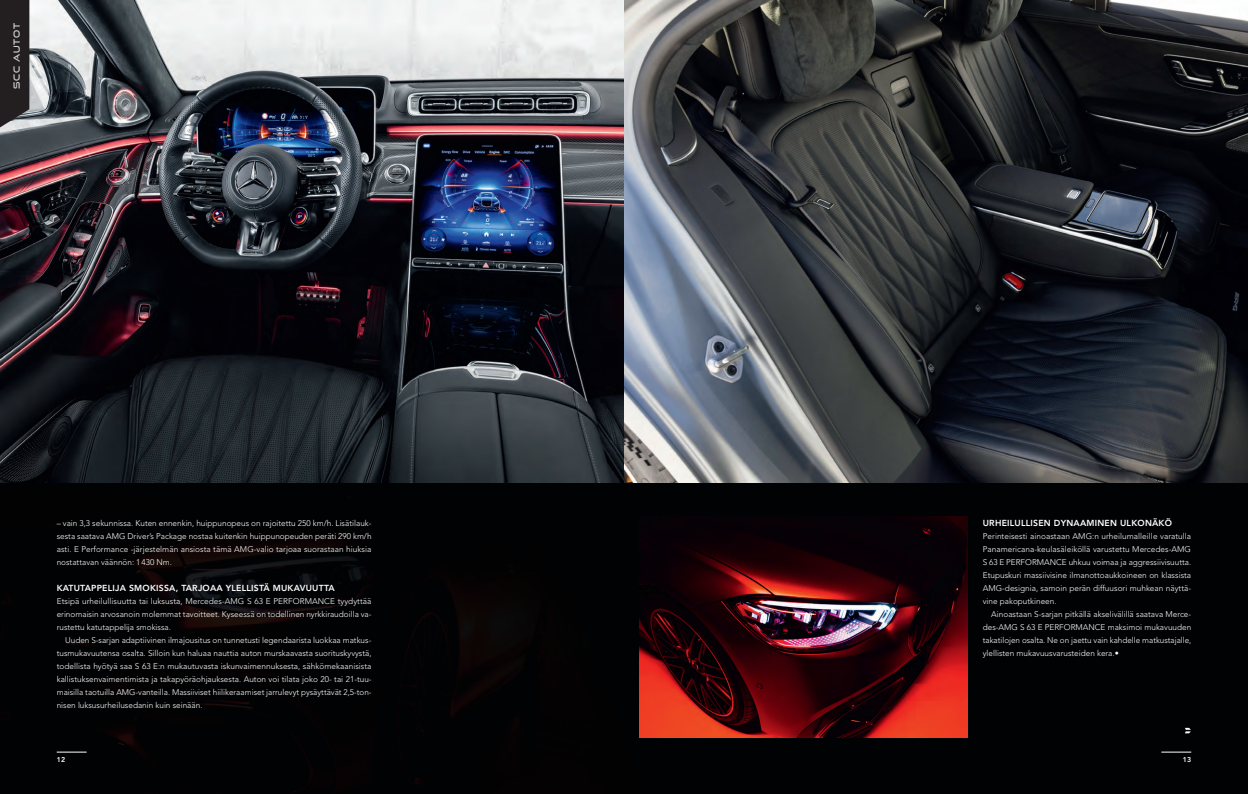
<style>
.page{position:relative;width:1248px;height:794px;background:#fff}
.page>*{position:absolute;margin:0;border:0;box-sizing:border-box;transform-origin:0 0}
.t1{font:800 8.7px "Avenir LT Std";letter-spacing:.025em;color:#fff}
.t2{font:8.4px "Good Times Rg";letter-spacing:.095em;color:#d1d1d3}
.t3{font:300 8.2px/13px "Avenir LT Std";color:#fff;text-align:justify}
.t4{font:800 7px "Avenir LT Std";color:#fff}
</style>
<div class="page">
<div style="left:0;top:0;width:1247px;height:794px;background:#010203"></div>
<img style="left:0;top:0;width:1247px;height:482px">
<svg style="left:0;top:0;width:29px;height:127px;background:#2c292a"></svg>
<img style="left:0;top:445px;width:688px;height:347px">
<img style="left:639px;top:516px;width:328px;height:221px">
<hr style="left:57px;top:752px;width:30px;height:1px;background:#fff">
<hr style="left:1161px;top:752px;width:30px;height:1px;background:#fff">
<svg style="left:1185px;top:728px;width:5px;height:5px"></svg>
<p class="t2" style="left:12px;top:89px;width:68px;rotate:-90deg">SCC AUTOT</p>
<p class="t3" style="left:57px;top:517px;width:316px">– vain 3,3 sekunnissa. Kuten ennenkin, huippunopeus on rajoitettu 250 km/h. Lisätilauk&shy;sesta saatava AMG Driver’s Package nostaa kuitenkin huippunopeuden peräti 290 km/h asti. E Performance -järjestelmän ansiosta tämä AMG-valio tarjoaa suorastaan hiuksia nostattavan väännön: 1430 Nm.</p>
<p class="t1" style="left:57px;top:583px;width:279px">KATUTAPPELIJA SMOKISSA, TARJOAA YLELLISTÄ MUKAVUUTTA</p>
<p class="t3" style="left:57px;top:595px;width:316px">Etsipä urheilullisuutta tai luksusta, Mercedes-AMG S 63 E PERFORMANCE tyydyttää erinomaisin arvosanoin molemmat tavoitteet. Kyseessä on todellinen nyrkkiraudoilla va&shy;rustettu katutappelija smokissa.</p>
<p class="t3" style="left:57px;top:634px;width:316px;text-indent:9px">Uuden S-sarjan adaptiivinen ilmajousitus on tunnetusti legendaarista luokkaa matkus&shy;tusmukavuutensa osalta. Silloin kun haluaa nauttia auton murskaavasta suorituskyvystä, todellista hyötyä saa S 63 E:n mukautuvasta iskunvaimennuksesta, sähkömekaanisista kallistuksenvaimentimista ja takapyöräohjauksesta. Auton voi tilata joko 20- tai 21-tuu&shy;maisilla taotuilla AMG-vanteilla. Massiiviset hiilikeraamiset jarrulevyt pysäyttävät 2,5-ton&shy;nisen luksusurheilusedanin kuin seinään.</p>
<p class="t1" style="left:982px;top:518px;width:191px">URHEILULLISEN DYNAAMINEN ULKONÄKÖ</p>
<p class="t3" style="left:982px;top:530px;width:210px">Perinteisesti ainoastaan AMG:n urheilumalleille varatulla Panamericana-keulasäleiköllä varustettu Mercedes-AMG S 63 E PERFORMANCE uhkuu voimaa ja aggressiivisuutta.<br>Etupuskuri massiivisine ilmanottoaukkoineen on klassista AMG-designia, samoin perän diffuusori muhkean näyttä&shy;vine pakoputkineen.</p>
<p class="t3" style="left:982px;top:608px;width:210px;text-indent:9px">Ainoastaan S-sarjan pitkällä akselivälillä saatava Merce&shy;des-AMG S 63 E PERFORMANCE maksimoi mukavuuden takatilojen osalta. Ne on jaettu vain kahdelle matkustajalle, ylellisten mukavuusvarusteiden kera.•</p>
<p class="t4" style="left:57px;top:755px;width:10px">12</p>
<p class="t4" style="left:1182px;top:755px;width:10px">13</p>
</div>
